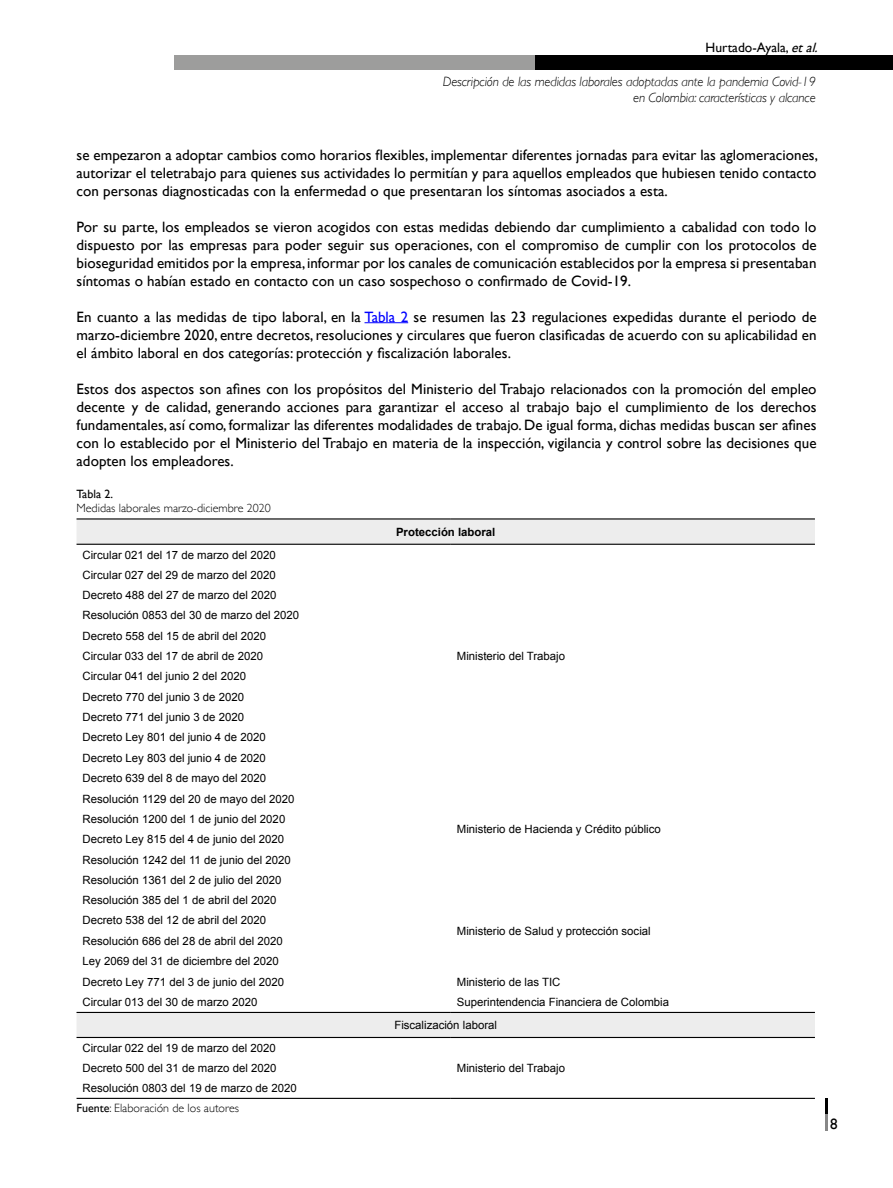
<style>
.page{position:relative;width:893px;height:1188px;background:#fff}
.page>*{position:absolute;margin:0;border:0;box-sizing:border-box;transform-origin:0 0}
.t1{font:15px/18px "Gill Sans";letter-spacing:.005em;color:#000;text-align:justify}
.t2{font:italic 300 13.5px/16.2px "Gill Sans";letter-spacing:-.01em;color:#000;text-align:right}
.t3{font:13.5px "Gill Sans";color:#000}
.t4{font:300 12px "Gill Sans";color:#000}
.t5{font:12px "Gill Sans";color:#000}
.t6{font:11.4px/20.4px "Arial";color:#000}
.t7{font:700 11.4px "Arial";color:#000}
.s1{font-style:italic}
.s2{color:#00f}
.s3{font-weight:400}
</style>
<div class="page">
<div style="left:174px;top:55px;width:361px;height:15px;background:#9d9d9c"></div>
<div style="left:535px;top:55px;width:358px;height:15px;background:#000"></div>
<svg style="left:825px;top:1099px;width:2px;height:31px"></svg>
<hr style="left:364px;top:322px;width:44px;height:1px;background:#00f">
<svg style="left:77px;top:520px;width:738px;height:517px"></svg>
<hr style="left:451px;top:1098px;width:364px;height:1px;background:#000">
<hr style="left:77px;top:1098px;width:374px;height:1px;background:#000">
<hr style="left:77px;top:518px;width:374px;height:2px;background:#000">
<hr style="left:451px;top:518px;width:364px;height:2px;background:#000">
<hr style="left:77px;top:544px;width:374px;height:1px;background:#000">
<hr style="left:451px;top:544px;width:364px;height:1px;background:#000">
<hr style="left:77px;top:1012px;width:374px;height:1px;background:#000">
<hr style="left:451px;top:1012px;width:364px;height:1px;background:#000">
<hr style="left:77px;top:1037px;width:374px;height:1px;background:#000">
<hr style="left:451px;top:1037px;width:364px;height:1px;background:#000">
<p class="t3" style="left:706px;top:40px;width:118px">Hurtado-Ayala, <span class="s1">etal.</span></p>
<p class="t2" style="left:443px;top:74px;width:374px">Descripción de las medidas laborales adoptadas ante la pandemia Covid-19 en Colombia: características y alcance</p>
<p class="t1" style="left:77px;top:145px;width:743px">se empezaron a adoptar cambios como horarios flexibles, implementar diferentes jornadas para evitar las aglomeraciones, autorizar el teletrabajo para quienes sus actividades lo permitían y para aquellos empleados que hubiesen tenido contacto con personas diagnosticadas con la enfermedad o que presentaran los síntomas asociados a esta.</p>
<p class="t1" style="left:77px;top:217px;width:742px">Por su parte, los empleados se vieron acogidos con estas medidas debiendo dar cumplimiento a cabalidad con todo lo dispuesto por las empresas para poder seguir sus operaciones, con el compromiso de cumplir con los protocolos de bioseguridad emitidos por la empresa, informar por los canales de comunicación establecidos por la empresa si presentaban síntomas o habían estado en contacto con un caso sospechoso o confirmado de Covid-19.</p>
<p class="t1" style="left:77px;top:307px;width:741px">En cuanto a las medidas de tipo laboral, en la <span class="s2">Tabla 2</span> se resumen las 23 regulaciones expedidas durante el periodo de marzo-diciembre 2020, entre decretos, resoluciones y circulares que fueron clasificadas de acuerdo con su aplicabilidad en el ámbito laboral en dos categorías: protección y fiscalización laborales.</p>
<p class="t1" style="left:77px;top:379px;width:741px">Estos dos aspectos son afines con los propósitos del Ministerio del Trabajo relacionados con la promoción del empleo decente y de calidad, generando acciones para garantizar el acceso al trabajo bajo el cumplimiento de los derechos fundamentales, así como, formalizar las diferentes modalidades de trabajo. De igual forma, dichas medidas buscan ser afines con lo establecido por el Ministerio del Trabajo en materia de la inspección, vigilancia y control sobre las decisiones que adopten los empleadores.</p>
<p class="t5" style="left:77px;top:487px;width:38px">Tabla 2.</p>
<p class="t4" style="left:77px;top:499px;width:196px">Medidas laborales marzo-diciembre 2020</p>
<p class="t7" style="left:396px;top:524px;width:101px">Protección laboral</p>
<p class="t6" style="left:83px;top:544px;width:195px">Circular 021 del 17 de marzo del 2020</p>
<p class="t6" style="left:83px;top:565px;width:218px">Circular 027 del 29 de marzo del 2020<br>Decreto 488 del 27 de marzo del 2020<br>Resolución 0853 del 30 de marzo del 2020<br>Decreto 558 del 15 de abril del 2020<br>Circular 033 del 17 de abril de 2020<br>Circular 041 del junio 2 del 2020<br>Decreto 770 del junio 3 de 2020<br>Decreto 771 del junio 3 de 2020<br>Decreto Ley 801 del junio 4 de 2020<br>Decreto Ley 803 del junio 4 de 2020<br>Decreto 639 del 8 de mayo del 2020</p>
<p class="t6" style="left:83px;top:789px;width:214px">Resolución 1129 del 20 de mayo del 2020<br>Resolución 1200 del 1 de junio del 2020<br>Decreto Ley 815 del 4 de junio del 2020<br>Resolución 1242 del 11 de junio del 2020<br>Resolución 1361 del 2 de julio del 2020<br>Resolución 385 del 1 de abril del 2020</p>
<p class="t6" style="left:83px;top:910px;width:203px">Decreto 538 del 12 de abril del 2020<br>Resolución 686 del 28 de abril del 2020<br>Ley 2069 del 31 de diciembre del 2020<br>Decreto Ley 771 del 3 de junio del 2020</p>
<p class="t6" style="left:457px;top:646px;width:110px">Ministerio del Trabajo</p>
<p class="t6" style="left:457px;top:819px;width:206px">Ministerio de Hacienda y Crédito público</p>
<p class="t6" style="left:457px;top:920px;width:195px">Ministerio de Salud y protección social</p>
<p class="t6" style="left:457px;top:971px;width:105px">Ministerio de las TIC</p>
<p class="t6" style="left:83px;top:992px;width:176px">Circular 013 del 30 de marzo 2020</p>
<p class="t6" style="left:394px;top:991px;width:276px;line-height:23px;text-indent:62px">Superintendencia Financiera de Colombia<br>Fiscalización laboral</p>
<p class="t6" style="left:83px;top:1038px;width:195px">Circular 022 del 19 de marzo del 2020<br>Decreto 500 del 31 de marzo del 2020</p>
<p class="t6" style="left:457px;top:1058px;width:110px">Ministerio del Trabajo</p>
<p class="t6" style="left:83px;top:1078px;width:216px">Resolución 0803 del 19 de marzo de 2020</p>
<p class="t4" style="left:77px;top:1098px;width:164px"><span class="s3">Fuente</span>: Elaboración de los autores</p>
<p class="t1" style="left:830px;top:1115px;width:9px">8</p>
</div>
